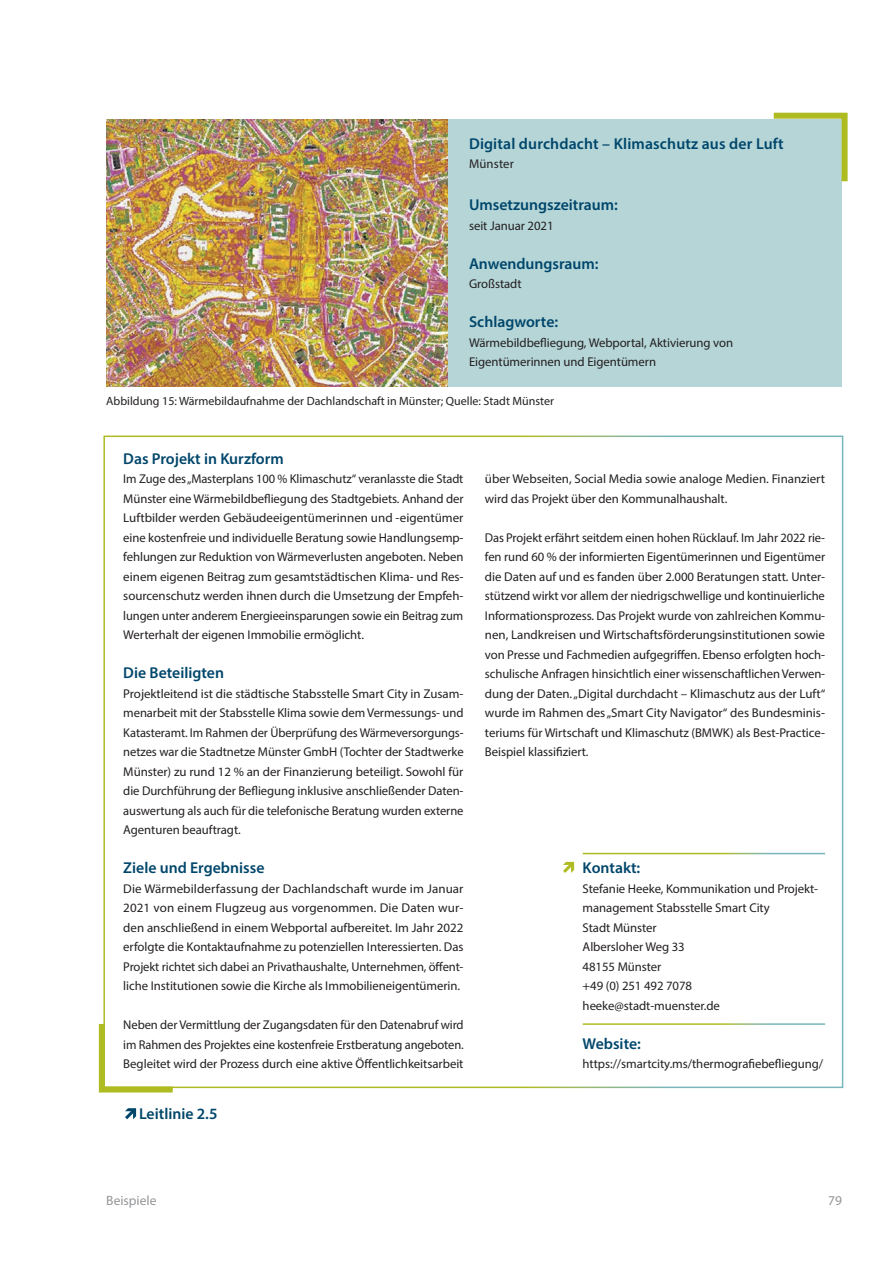
<style>
.page{position:relative;width:893px;height:1263px;background:#fff}
.page>*{position:absolute;margin:0;border:0;box-sizing:border-box;transform-origin:0 0}
.t1{font:600 15.75px "Myriad Pro";color:#00466b}
.t2{font:13.5px "Myriad Pro";color:#939598}
.t3{font:12.75px/19.5px "Myriad Pro";letter-spacing:-.005em;color:#231f20;text-align:justify}
.t4{font:12px "Myriad Pro";color:#231f20}
</style>
<div class="page">
<div style="left:448px;top:119px;width:394px;height:268px;background:#b5d5d7"></div>
<svg style="left:773px;top:112px;width:75px;height:70px"></svg>
<svg style="left:98px;top:1018px;width:81px;height:75px"></svg>
<svg style="left:563px;top:862px;width:11px;height:11px"></svg>
<svg style="left:125px;top:1108px;width:11px;height:11px"></svg>
<img style="left:106px;top:119px;width:342px;height:267px">
<p class="t1" style="left:469px;top:134px;width:316px">Digital durchdacht – Klimaschutz aus der Luft</p>
<p class="t3" style="left:469px;top:154px;width:46px">Münster</p>
<p class="t1" style="left:469px;top:195px;width:150px">Umsetzungszeitraum:</p>
<p class="t3" style="left:469px;top:215px;width:86px">seit Januar 2021</p>
<p class="t1" style="left:469px;top:253px;width:131px">Anwendungsraum:</p>
<p class="t3" style="left:469px;top:274px;width:54px">Großstadt</p>
<p class="t1" style="left:469px;top:312px;width:91px">Schlagworte:</p>
<p class="t3" style="left:469px;top:332px;width:266px">Wärmebildbefliegung, Webportal, Aktivierung von<br>Eigentümerinnen und Eigentümern</p>
<p class="t4" style="left:106px;top:394px;width:449px">Abbildung 15: Wärmebildaufnahme der Dachlandschaft in Münster; Quelle: Stadt Münster</p>
<p class="t1" style="left:123px;top:448px;width:162px">Das Projekt in Kurzform</p>
<p class="t3" style="left:123px;top:469px;width:342px">Im Zuge des „Masterplans 100 % Klimaschutz“ veranlasste die Stadt Münster eine Wärmebildbefliegung des Stadtgebiets. Anhand der Luftbilder werden Gebäudeeigentümerinnen und -eigentümer eine kostenfreie und individuelle Beratung sowie Handlungsemp&shy;fehlungen zur Reduktion von Wärmeverlusten angeboten. Neben einem eigenen Beitrag zum gesamtstädtischen Klima- und Res&shy;sourcenschutz werden ihnen durch die Umsetzung der Empfeh&shy;lungen unter anderem Energieeinsparungen sowie ein Beitrag zum Werterhalt der eigenen Immobilie ermöglicht.</p>
<p class="t1" style="left:123px;top:663px;width:102px">Die Beteiligten</p>
<p class="t3" style="left:123px;top:683px;width:342px">Projektleitend ist die städtische Stabsstelle Smart City in Zusam&shy;menarbeit mit der Stabsstelle Klima sowie dem Vermessungs- und Katasteramt. Im Rahmen der Überprüfung des Wärmeversorgungs&shy;netzes war die Stadtnetze Münster GmbH (Tochter der Stadtwerke Münster) zu rund 12 % an der Finanzierung beteiligt. Sowohl für die Durchführung der Befliegung inklusive anschließender Daten&shy;auswertung als auch für die telefonische Beratung wurden externe Agenturen beauftragt.</p>
<p class="t1" style="left:123px;top:858px;width:143px">Ziele und Ergebnisse</p>
<p class="t3" style="left:123px;top:878px;width:342px">Die Wärmebilderfassung der Dachlandschaft wurde im Januar 2021 von einem Flugzeug aus vorgenommen. Die Daten wur&shy;den anschließend in einem Webportal aufbereitet. Im Jahr 2022 erfolgte die Kontaktaufnahme zu potenziellen Interessierten. Das Projekt richtet sich dabei an Privathaushalte, Unternehmen, öffent&shy;liche Institutionen sowie die Kirche als Immobilieneigentümerin.</p>
<p class="t3" style="left:123px;top:1015px;width:342px">Neben der Vermittlung der Zugangsdaten für den Datenabruf wird im Rahmen des Projektes eine kostenfreie Erstberatung angeboten.<br>Begleitet wird der Prozess durch eine aktive Öffentlichkeitsarbeit</p>
<p class="t1" style="left:139px;top:1104px;width:80px">Leitlinie 2.5</p>
<p class="t3" style="left:485px;top:469px;width:342px">über Webseiten, Social Media sowie analoge Medien. Finanziert wird das Projekt über den Kommunalhaushalt.</p>
<p class="t3" style="left:485px;top:527px;width:342px">Das Projekt erfährt seitdem einen hohen Rücklauf. Im Jahr 2022 rie&shy;fen rund 60 % der informierten Eigentümerinnen und Eigentümer die Daten auf und es fanden über 2.000 Beratungen statt. Unter&shy;stützend wirkt vor allem der niedrigschwellige und kontinuierliche Informationsprozess. Das Projekt wurde von zahlreichen Kommu&shy;nen, Landkreisen und Wirtschaftsförderungsinstitutionen sowie von Presse und Fachmedien aufgegriffen. Ebenso erfolgten hoch&shy;schulische Anfragen hinsichtlich einer wissenschaftlichen Verwen&shy;dung der Daten. „Digital durchdacht – Klimaschutz aus der Luft“ wurde im Rahmen des „Smart City Navigator“ des Bundesminis&shy;teriums für Wirtschaft und Klimaschutz (BMWK) als Best-Practice-Beispiel klassifiziert.</p>
<p class="t1" style="left:583px;top:858px;width:59px">Kontakt:</p>
<p class="t3" style="left:583px;top:878px;width:237px;text-align:left">Stefanie Heeke, Kommunikation und Projekt&shy;management Stabsstelle Smart City<br>Stadt Münster<br>Albersloher Weg 33<br>48155 Münster<br>+49 (0) 251 492 7078 heeke@stadt-muenster.de</p>
<p class="t1" style="left:583px;top:1033px;width:60px">Website:</p>
<p class="t3" style="left:583px;top:1054px;width:242px">https://smartcity.ms/thermografiebefliegung/</p>
<p class="t2" style="left:106px;top:1192px;width:52px">Beispiele</p>
<p class="t2" style="left:828px;top:1192px;width:15px">79</p>
</div>
